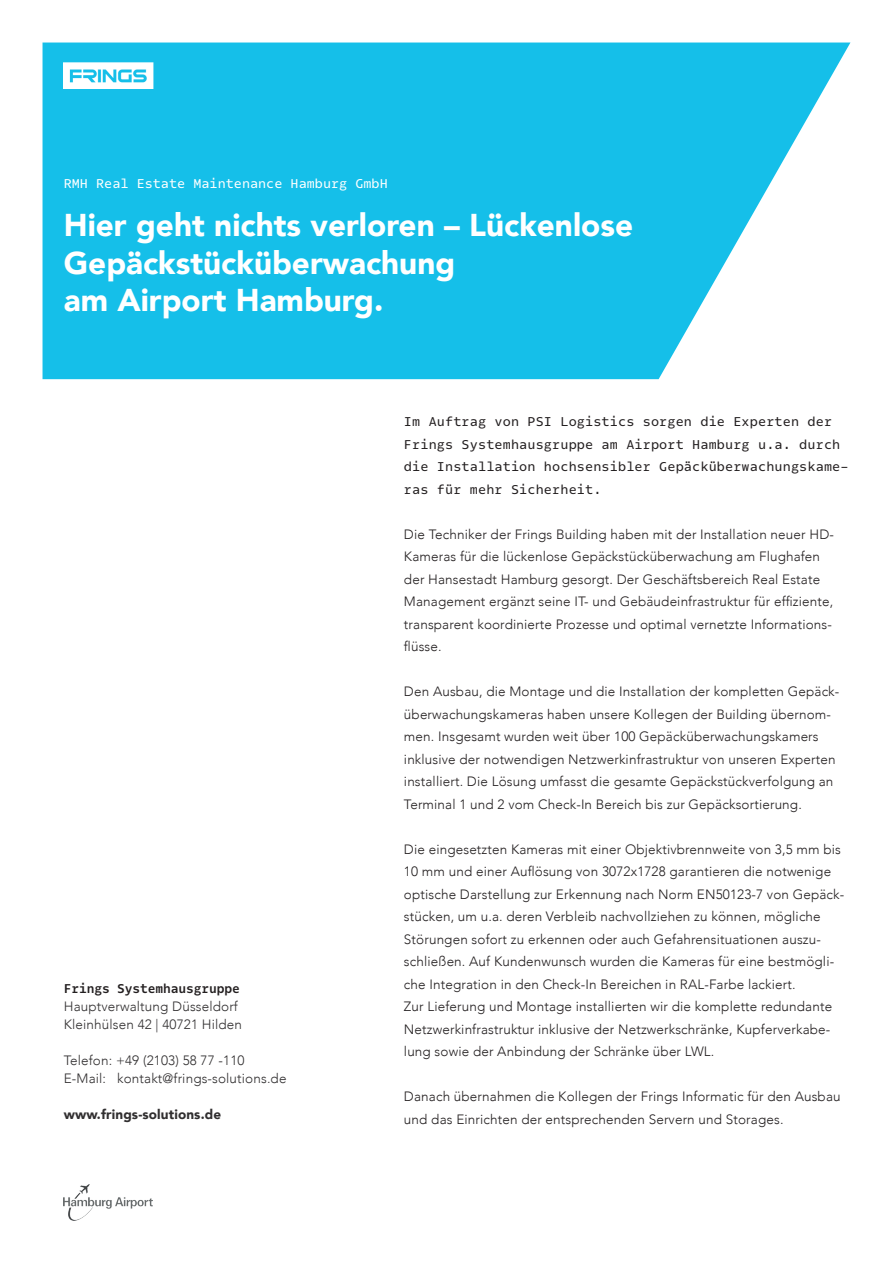
<style>
.page{position:relative;width:893px;height:1263px;background:#fff}
.page>*{position:absolute;margin:0;border:0;box-sizing:border-box;transform-origin:0 0}
.t1{font:900 31.5px/37.5px "Avenir";color:#fff}
.t2{font:300 13.5px/22.5px "Avenir";letter-spacing:.01em;color:#231f20}
.t3{font:13.5px/22.5px "Odisseia";letter-spacing:.01em;color:#231f20}
.t4{font:300 13.5px/18px "Avenir";letter-spacing:.01em;color:#312f30}
.t5{font:13.5px "Odisseia";color:#fff}
.t6{font:900 13.5px "Avenir";letter-spacing:.01em;color:#312f30}
.t7{font:700 13.5px "Odisseia";letter-spacing:-.01em;color:#231f20;scale:.96 1}
</style>
<div class="page">
<svg style="left:43px;top:43px;width:807px;height:336px;background:#30c6eb"></svg>
<img style="left:64px;top:1184px;width:89px;height:37px">
<img style="left:64px;top:43px;width:90px;height:46px">
<p class="t5" style="left:64px;top:174px;width:326px">RMH Real Estate Maintenance Hamburg GmbH</p>
<h1 class="t1" style="left:64px;top:206px;width:571px">Hier geht nichts verloren – Lückenlose<br>Gepäckstücküberwachung<br>am Airport Hamburg.</h1>
<p class="t7" style="left:64px;top:979px;width:185px">Frings Systemhausgruppe</p>
<p class="t4" style="left:64px;top:997px;width:180px">Hauptverwaltung Düsseldorf<br>Kleinhülsen 42 | 40721 Hilden</p>
<p class="t4" style="left:64px;top:1051px;width:224px">Telefon: +49 (2103) 58 77 -110<br>E-Mail: kontakt@frings-solutions.de</p>
<p class="t6" style="left:64px;top:1102px;width:159px">www.frings-solutions.de</p>
<p class="t3" style="left:404px;top:410px;width:446px">Im Auftrag von PSI Logistics sorgen die Experten der Frings Systemhausgruppe am Airport Hamburg u.a. durch die Installation hochsensibler Gepäcküberwachungskame&shy;ras für mehr Sicherheit.</p>
<p class="t2" style="left:404px;top:523px;width:431px">Die Techniker der Frings Building haben mit der Installation neuer HD-Kameras für die lückenlose Gepäckstücküberwachung am Flughafen der Hansestadt Hamburg gesorgt. Der Geschäftsbereich Real Estate Management ergänzt seine IT- und Gebäudeinfrastruktur für effiziente, transparent koordinierte Prozesse und optimal vernetzte Informations&shy;flüsse.</p>
<p class="t2" style="left:404px;top:680px;width:437px">Den Ausbau, die Montage und die Installation der kompletten Gepäck&shy;überwachungskameras haben unsere Kollegen der Building übernom&shy;men. Insgesamt wurden weit über 100 Gepäcküberwachungskamers inklusive der notwendigen Netzwerkinfrastruktur von unseren Experten installiert. Die Lösung umfasst die gesamte Gepäckstückverfolgung an Terminal 1 und 2 vom Check-In Bereich bis zur Gepäcksortierung.</p>
<p class="t2" style="left:404px;top:838px;width:442px">Die eingesetzten Kameras mit einer Objektivbrennweite von 3,5 mm bis 10 mm und einer Auflösung von 3072x1728 garantieren die notwenige optische Darstellung zur Erkennung nach Norm EN50123-7 von Gepäck&shy;stücken, um u.a. deren Verbleib nachvollziehen zu können, mögliche Störungen sofort zu erkennen oder auch Gefahrensituationen auszu&shy;schließen. Auf Kundenwunsch wurden die Kameras für eine bestmögli&shy;che Integration in den Check-In Bereichen in RAL-Farbe lackiert.<br>Zur Lieferung und Montage installierten wir die komplette redundante Netzwerkinfrastruktur inklusive der Netzwerkschränke, Kupferverkabe&shy;lung sowie der Anbindung der Schränke über LWL.</p>
<p class="t2" style="left:404px;top:1085px;width:438px">Danach übernahmen die Kollegen der Frings Informatic für den Ausbau und das Einrichten der entsprechenden Servern und Storages.</p>
</div>
